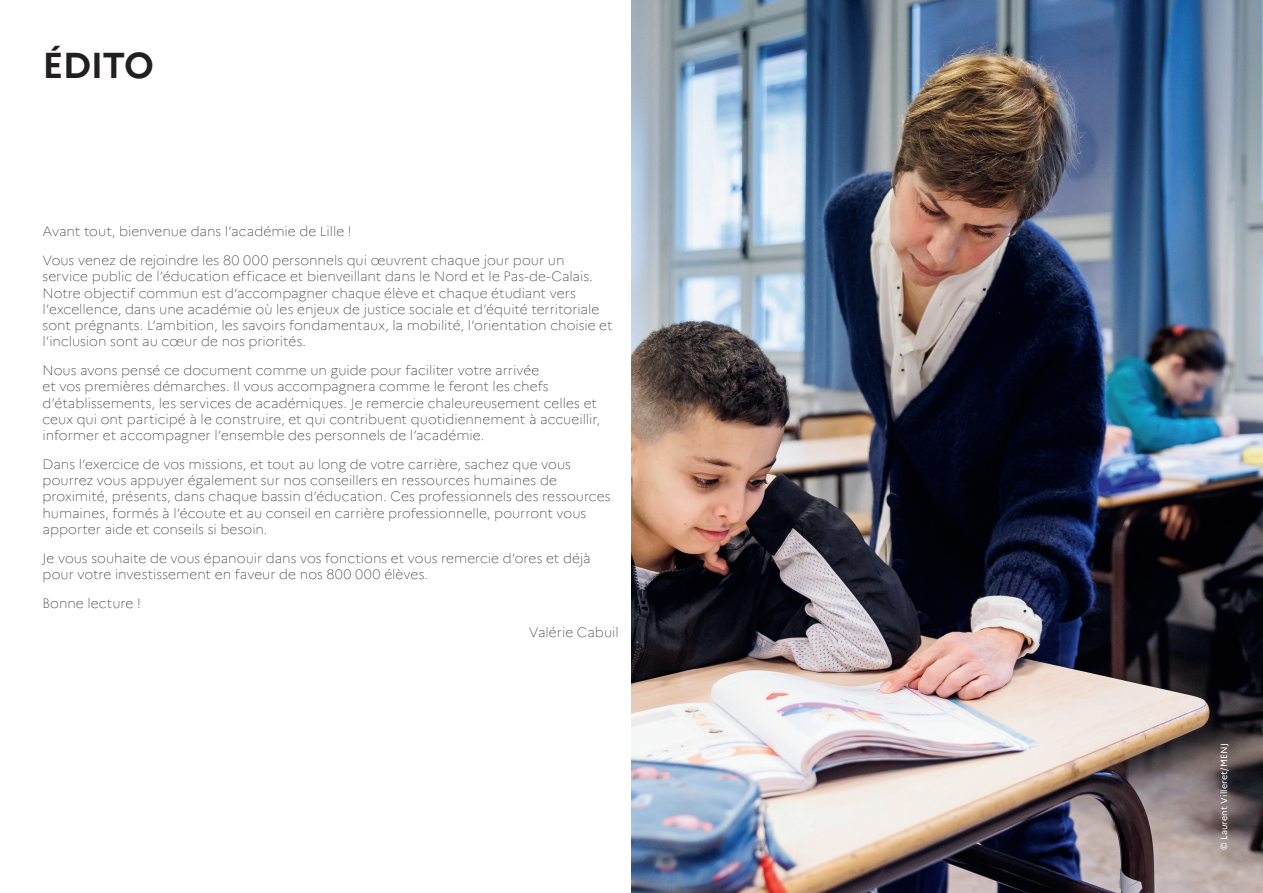
<style>
.page{position:relative;width:1263px;height:893px;background:#fff}
.page>*{position:absolute;margin:0;border:0;box-sizing:border-box;transform-origin:0 0}
.t1{font:700 36px "Marianne";letter-spacing:-.025em;color:#231f20}
.t2{font:100 13.5px/16.2px "Marianne";color:#231f20}
.t3{font:9px "Marianne";letter-spacing:.015em;color:#fff}
</style>
<div class="page">
<img style="left:631px;top:0;width:632px;height:893px">
<h1 class="t1" style="left:43px;top:43px;width:113px">ÉDITO</h1>
<p class="t2" style="left:43px;top:217px;width:523px;line-height:29px">Avant tout, bienvenue dans l’académie de Lille !<br>Vous venez de rejoindre les 80 000 personnels qui œuvrent chaque jour pour un</p>
<p class="t2" style="left:43px;top:268px;width:572px">service public de l’éducation efficace et bienveillant dans le Nord et le Pas-de-Calais.<br>Notre objectif commun est d’accompagner chaque élève et chaque étudiant vers l’excellence, dans une académie où les enjeux de justice sociale et d’équité territoriale sont prégnants. L’ambition, les savoirs fondamentaux, la mobilité, l’orientation choisie et l’inclusion sont au cœur de nos priorités.</p>
<p class="t2" style="left:43px;top:362px;width:559px">Nous avons pensé ce document comme un guide pour faciliter votre arrivée<br>et vos premières démarches. Il vous accompagnera comme le feront les chefs d’établissements, les services de académiques. Je remercie chaleureusement celles et ceux qui ont participé à le construire, et qui contribuent quotidiennement à accueillir, informer et accompagner l’ensemble des personnels de l’académie.</p>
<p class="t2" style="left:43px;top:456px;width:570px">Dans l’exercice de vos missions, et tout au long de votre carrière, sachez que vous pourrez vous appuyer également sur nos conseillers en ressources humaines de proximité, présents, dans chaque bassin d’éducation. Ces professionnels des ressources humaines, formés à l’écoute et au conseil en carrière professionnelle, pourront vous apporter aide et conseils si besoin.</p>
<p class="t2" style="left:43px;top:550px;width:550px">Je vous souhaite de vous épanouir dans vos fonctions et vous remercie d’ores et déjà pour votre investissement en faveur de nos 800 000 élèves.</p>
<p class="t2" style="left:43px;top:595px;width:100px">Bonne lecture !</p>
<p class="t2" style="left:529px;top:624px;width:91px">Valérie Cabuil</p>
<p class="t3" style="left:1218px;top:850px;width:109px;rotate:-90deg">© Laurent Villeret/MENJ</p>
</div>
